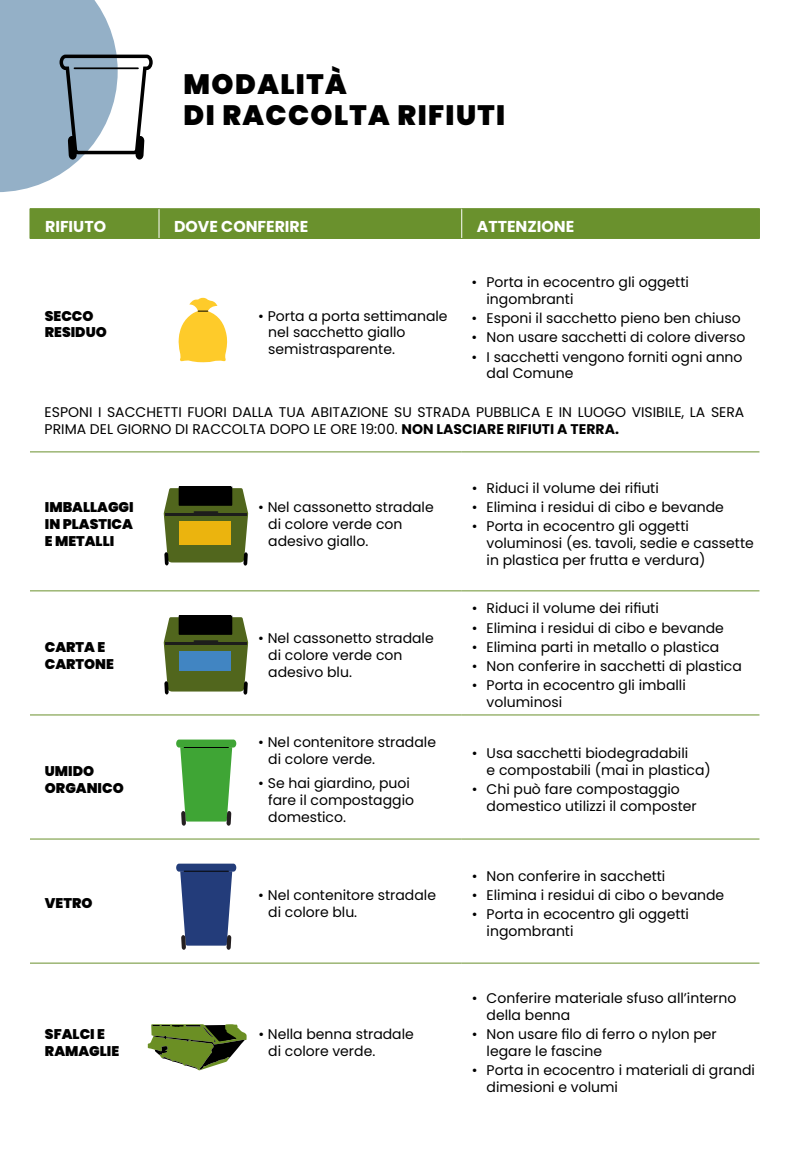
<style>
.page{position:relative;width:794px;height:1154px;background:#fff}
.page>*{position:absolute;margin:0;border:0;box-sizing:border-box;transform-origin:0 0}
.t1{font:900 28px/31.5px "Poppins";letter-spacing:.05em;color:#000}
.t2{font:700 15.75px "Poppins";color:#fff}
.t3{font:14px/16.8px "Poppins";color:#000}
.t4{font:900 14px/16.8px "Poppins";color:#000}
.s1{font-weight:700}
</style>
<div class="page">
<svg style="left:164px;top:486px;width:84px;height:79px;background:#6b6b26"></svg>
<svg style="left:164px;top:615px;width:84px;height:79px;background:#4d5b2e"></svg>
<div style="left:179px;top:650px;width:51px;height:20px;background:#4185c2"></div>
<svg style="left:148px;top:1024px;width:99px;height:46px"></svg>
<hr style="left:30px;top:451px;width:129px;height:1px;background:#6a912d">
<hr style="left:159px;top:451px;width:303px;height:1px;background:#6a912d">
<hr style="left:462px;top:451px;width:297px;height:1px;background:#6a912d">
<hr style="left:30px;top:590px;width:129px;height:1px;background:#6a912d">
<hr style="left:30px;top:714px;width:129px;height:1px;background:#6a912d">
<hr style="left:30px;top:838px;width:129px;height:1px;background:#6a912d">
<hr style="left:159px;top:590px;width:303px;height:1px;background:#6a912d">
<hr style="left:159px;top:714px;width:303px;height:1px;background:#6a912d">
<hr style="left:159px;top:838px;width:303px;height:1px;background:#6a912d">
<hr style="left:462px;top:590px;width:297px;height:1px;background:#6a912d">
<hr style="left:462px;top:714px;width:297px;height:1px;background:#6a912d">
<hr style="left:462px;top:838px;width:297px;height:1px;background:#6a912d">
<hr style="left:30px;top:208px;width:129px;height:1px;background:#6a912d">
<hr style="left:159px;top:208px;width:303px;height:1px;background:#6a912d">
<hr style="left:462px;top:208px;width:297px;height:1px;background:#6a912d">
<div style="left:30px;top:209px;width:730px;height:29px;background:#6a912d"></div>
<hr style="left:30px;top:238px;width:129px;height:1px;background:#6a912d">
<hr style="left:159px;top:238px;width:303px;height:1px;background:#6a912d">
<hr style="left:462px;top:238px;width:297px;height:1px;background:#6a912d">
<hr style="left:30px;top:962px;width:129px;height:1px;background:#6a912d">
<hr style="left:159px;top:962px;width:303px;height:1px;background:#6a912d">
<hr style="left:462px;top:962px;width:297px;height:1px;background:#6a912d">
<svg style="left:0;top:0;width:153px;height:192px"></svg>
<hr style="left:74px;top:67px;width:64px;height:2px;background:#000">
<svg style="left:178px;top:297px;width:50px;height:65px"></svg>
<svg style="left:176px;top:863px;width:60px;height:86px"></svg>
<hr style="left:184px;top:870px;width:44px;height:1px;background:#000">
<svg style="left:176px;top:739px;width:60px;height:86px"></svg>
<hr style="left:184px;top:747px;width:44px;height:1px;background:#000">
<h1 class="t1" style="left:184px;top:68px;width:323px">MODALITÀ<br>DI RACCOLTA RIFIUTI</h1>
<p class="t2" style="left:45px;top:217px;width:62px">RIFIUTO</p>
<p class="t2" style="left:174px;top:217px;width:136px">DOVE CONFERIRE</p>
<p class="t2" style="left:477px;top:217px;width:99px">ATTENZIONE</p>
<p class="t4" style="left:45px;top:307px;width:63px">SECCO<br>RESIDUO</p>
<p class="t3" style="left:268px;top:307px;width:181px;text-indent:-10px">• Porta a porta settimanale nel sacchetto giallo semistrasparente.</p>
<p class="t3" style="left:486px;top:274px;width:204px;text-indent:-15px">• Porta in ecocentro gli oggetti ingombranti</p>
<p class="t3" style="left:471px;top:310px;width:271px">• Esponi il sacchetto pieno ben chiuso</p>
<p class="t3" style="left:471px;top:329px;width:275px">• Non usare sacchetti di colore diverso</p>
<p class="t3" style="left:486px;top:348px;width:257px;text-indent:-15px">• I sacchetti vengono forniti ogni anno dal Comune</p>
<p class="t3" style="left:45px;top:403px;width:701px;line-height:17.5px">ESPONI I SACCHETTI FUORI DALLA TUA ABITAZIONE SU STRADA PUBBLICA E IN LUOGO VISIBILE, LA SERA<br>PRIMA DEL GIORNO DI RACCOLTA DOPO LE ORE 19:00. <span class="s1">NON LASCIARE RIFIUTI A TERRA.</span></p>
<p class="t4" style="left:45px;top:498px;width:90px;text-align:justify">IMBALLAGGI IN PLASTICA E METALLI</p>
<p class="t3" style="left:268px;top:498px;width:167px;text-indent:-10px">• Nel cassonetto stradale di colore verde con adesivo giallo.</p>
<p class="t4" style="left:45px;top:638px;width:71px">CARTA E<br>CARTONE</p>
<p class="t3" style="left:268px;top:630px;width:167px;text-indent:-10px">• Nel cassonetto stradale di colore verde con adesivo blu.</p>
<p class="t4" style="left:45px;top:762px;width:80px">UMIDO<br>ORGANICO</p>
<p class="t3" style="left:268px;top:733px;width:169px;text-indent:-10px">• Nel contenitore stradale di colore verde.</p>
<p class="t3" style="left:268px;top:775px;width:147px;text-indent:-10px">• Se hai giardino, puoi fare il compostaggio domestico.</p>
<p class="t4" style="left:45px;top:895px;width:49px">VETRO</p>
<p class="t3" style="left:268px;top:886px;width:169px;text-indent:-10px">• Nel contenitore stradale di colore blu.</p>
<p class="t4" style="left:45px;top:1025px;width:76px">SFALCI E<br>RAMAGLIE</p>
<p class="t3" style="left:268px;top:1025px;width:147px;text-indent:-10px">• Nella benna stradale di colore verde.</p>
<p class="t3" style="left:472px;top:479px;width:189px">• Riduci il volume dei rifiuti</p>
<p class="t3" style="left:472px;top:498px;width:254px">• Elimina i residui di cibo e bevande</p>
<p class="t3" style="left:486px;top:518px;width:269px;text-indent:-15px">• Porta in ecocentro gli oggetti voluminosi (es. tavoli, sedie e cassette in plastica per frutta e verdura)</p>
<p class="t3" style="left:472px;top:600px;width:189px">• Riduci il volume dei rifiuti</p>
<p class="t3" style="left:472px;top:619px;width:254px">• Elimina i residui di cibo e bevande</p>
<p class="t3" style="left:472px;top:638px;width:249px">• Elimina parti in metallo o plastica</p>
<p class="t3" style="left:472px;top:658px;width:272px">• Non conferire in sacchetti di plastica</p>
<p class="t3" style="left:486px;top:677px;width:201px;text-indent:-15px">• Porta in ecocentro gli imballi voluminosi</p>
<p class="t3" style="left:486px;top:744px;width:226px;text-indent:-15px">• Usa sacchetti biodegradabili<br>e compostabili (mai in plastica)</p>
<p class="t3" style="left:486px;top:780px;width:212px;text-indent:-15px">• Chi può fare compostaggio domestico utilizzi il composter</p>
<p class="t3" style="left:472px;top:867px;width:195px">• Non conferire in sacchetti</p>
<p class="t3" style="left:472px;top:886px;width:254px">• Elimina i residui di cibo o bevande</p>
<p class="t3" style="left:486px;top:906px;width:204px;text-indent:-15px">• Porta in ecocentro gli oggetti ingombranti</p>
<p class="t3" style="left:486px;top:989px;width:251px;text-indent:-15px">• Conferire materiale sfuso all’interno della benna</p>
<p class="t3" style="left:486px;top:1025px;width:232px;text-indent:-15px">• Non usare filo di ferro o nylon per legare le fascine</p>
<p class="t3" style="left:486px;top:1061px;width:270px;text-indent:-15px">• Porta in ecocentro i materiali di grandi dimesioni e volumi</p>
</div>
